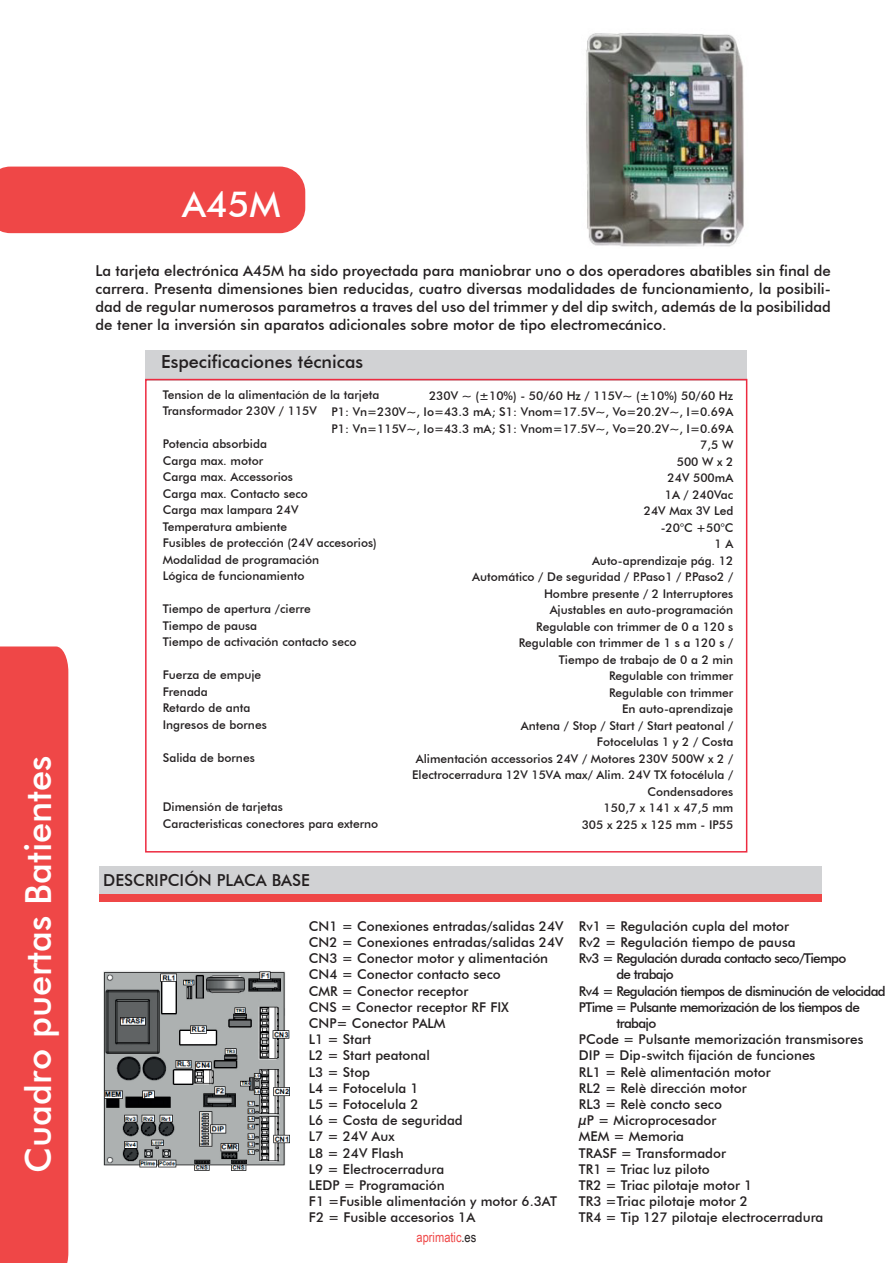
<style>
.page{position:relative;width:893px;height:1263px;background:#fff}
.page>*{position:absolute;margin:0;border:0;box-sizing:border-box;transform-origin:0 0}
.t1{font:500 36px "Futura BT";color:#fff}
.t2{font:500 18px "Futura BT";color:#231f20}
.t3{font:500 16.5px "Futura BT";color:#231f20}
.t4{font:500 15px/18px "Futura BT";color:#231f20;text-align:justify}
.t5{font:500 13.5px/16.2px "Futura BT";color:#231f20}
.t6{font:500 13.5px "Futura BT";letter-spacing:-.05em;color:#231f20}
.t7{font:13.5px "Arial Narrow";color:#ef4747}
.t8{font:500 12px/16.5px "Futura BT";color:#231f20}
.s1{color:#231f20}
</style>
<div class="page">
<div style="left:0;top:167px;width:305px;height:66px;background:#ef4747"></div>
<div style="left:0;top:646px;width:68px;height:617px;background:#ef4747"></div>
<div style="left:99px;top:882px;width:723px;height:20px;background:#ef4747"></div>
<div style="left:99px;top:866px;width:723px;height:27px;background:#d1d2d4"></div>
<img style="left:103px;top:971px;width:187px;height:200px">
<img style="left:586px;top:33px;width:158px;height:214px">
<div style="left:146px;top:350px;width:601px;height:30px;background:#d1d2d4"></div>
<div style="left:145px;top:379px;width:602px;height:473px;border:2px solid #ed2b40"></div>
<h1 class="t1" style="left:17px;top:1173px;width:419px;rotate:-90deg">Cuadro puertas Batientes</h1>
<h1 class="t1" style="left:182px;top:182px;width:100px">A45M</h1>
<p class="t4" style="left:96px;top:261px;width:737px">La tarjeta electrónica A45M ha sido proyectada para maniobrar uno o dos operadores abatibles sin final de carrera. Presenta dimensiones bien reducidas, cuatro diversas modalidades de funcionamiento, la posibili&shy;dad de regular numerosos parametros a traves del uso del trimmer y del dip switch, además de la posibilidad de tener la inversión sin aparatos adicionales sobre motor de tipo electromecánico.</p>
<h2 class="t2" style="left:161px;top:351px;width:203px">Especificaciones técnicas</h2>
<p class="t8" style="left:163px;top:386px;width:218px">Tension de la alimentación de la tarjeta<br>Transformador 230V / 115V</p>
<p class="t8" style="left:163px;top:436px;width:216px">Potencia absorbida<br>Carga max. motor<br>Carga max. Accessorios<br>Carga max. Contacto seco<br>Carga max lampara 24V<br>Temperatura ambiente<br>Fusibles de protección (24V accesorios)<br>Modalidad de programación<br>Lógica de funcionamiento</p>
<p class="t8" style="left:163px;top:601px;width:195px">Tiempo de apertura /cierre<br>Tiempo de pausa<br>Tiempo de activación contacto seco</p>
<p class="t8" style="left:163px;top:667px;width:106px">Fuerza de empuje<br>Frenada<br>Retardo de anta<br>Ingresos de bornes</p>
<p class="t8" style="left:163px;top:749px;width:94px">Salida de bornes</p>
<p class="t8" style="left:331px;top:387px;width:403px;text-align:right">230V ~ (±10%) - 50/60 Hz / 115V~ (±10%) 50/60 Hz<br>P1: Vn=230V~, Io=43.3 mA; S1: Vnom=17.5V~, Vo=20.2V~, I=0.69A<br>P1: Vn=115V~, Io=43.3 mA; S1: Vnom=17.5V~, Vo=20.2V~, I=0.69A<br>7,5 W<br>500 W x 2<br>24V 500mA<br>1A / 240Vac<br>24V Max 3V Led<br>-20°C +50°C<br>1 A<br>Auto-aprendizaje pág. 12<br>Automático / De seguridad / P.Paso1 / P.Paso2 /<br>Hombre presente / 2 Interruptores<br>Ajustables en auto-programación<br>Regulable con trimmer de 0 a 120 s<br>Regulable con trimmer de 1 s a 120 s /<br>Tiempo de trabajo de 0 a 2 min<br>Regulable con trimmer<br>Regulable con trimmer<br>En auto-aprendizaje<br>Antena / Stop / Start / Start peatonal /<br>Fotocelulas 1 y 2 / Costa<br>Alimentación accessorios 24V / Motores 230V 500W x 2 /<br>Electrocerradura 12V 15VA max/ Alim. 24V TX fotocélula /<br>Condensadores<br>150,7 x 141 x 47,5 mm<br>305 x 225 x 125 mm - IP55</p>
<p class="t8" style="left:163px;top:799px;width:217px">Dimensión de tarjetas<br>Caracteristicas conectores para externo</p>
<h3 class="t3" style="left:103px;top:870px;width:208px">DESCRIPCIÓN PLACA BASE</h3>
<p class="t5" style="left:309px;top:918px;width:256px">CN1 = Conexiones entradas/salidas 24V<br>CN2 = Conexiones entradas/salidas 24V<br>CN3 = Conector motor y alimentación<br>CN4 = Conector contacto seco<br>CMR = Conector receptor<br>CNS = Conector receptor RF FIX<br>CNP= Conector PALM<br>L1 = Start<br>L2 = Start peatonal<br>L3 = Stop<br>L4 = Fotocelula 1<br>L5 = Fotocelula 2<br>L6 = Costa de seguridad<br>L7 = 24V Aux<br>L8 = 24V Flash<br>L9 = Electrocerradura<br>LEDP = Programación<br>F1 =Fusible alimentación y motor 6.3AT<br>F2 = Fusible accesorios 1A</p>
<p class="t5" style="left:579px;top:918px;width:212px">Rv1 = Regulación cupla del motor</p>
<p class="t5" style="left:579px;top:934px;width:218px">Rv2 = Regulación tiempo de pausa</p>
<p class="t6" style="left:579px;top:950px;width:269px">Rv3 = Regulación durada contacto seco/Tiempo</p>
<p class="t6" style="left:616px;top:966px;width:59px">de trabajo</p>
<p class="t6" style="left:579px;top:982px;width:308px">Rv4 = Regulación tiempos de disminución de velocidad</p>
<p class="t6" style="left:579px;top:999px;width:282px">PTime = Pulsante memorización de los tiempos de</p>
<p class="t6" style="left:616px;top:1015px;width:42px">trabajo</p>
<p class="t5" style="left:579px;top:1031px;width:286px">PCode = Pulsante memorización transmisores</p>
<p class="t5" style="left:579px;top:1047px;width:238px">DIP = Dip-switch fijación de funciones</p>
<p class="t5" style="left:579px;top:1063px;width:193px">RL1 = Relè alimentación motor</p>
<p class="t5" style="left:579px;top:1080px;width:169px">RL2 = Relè dirección motor</p>
<p class="t5" style="left:579px;top:1096px;width:144px">RL3 = Relè concto seco</p>
<p class="t5" style="left:579px;top:1112px;width:139px">µP = Microprocesador</p>
<p class="t5" style="left:579px;top:1128px;width:107px">MEM = Memoria</p>
<p class="t5" style="left:579px;top:1144px;width:149px">TRASF = Transformador</p>
<p class="t5" style="left:579px;top:1161px;width:132px">TR1 = Triac luz piloto</p>
<p class="t5" style="left:579px;top:1177px;width:175px">TR2 = Triac pilotaje motor 1</p>
<p class="t5" style="left:579px;top:1193px;width:171px">TR3 =Triac pilotaje motor 2</p>
<p class="t5" style="left:579px;top:1209px;width:246px">TR4 = Tip 127 pilotaje electrocerradura</p>
<p class="t7" style="left:417px;top:1228px;width:61px">aprimatic<span class="s1">.es</span></p>
</div>
